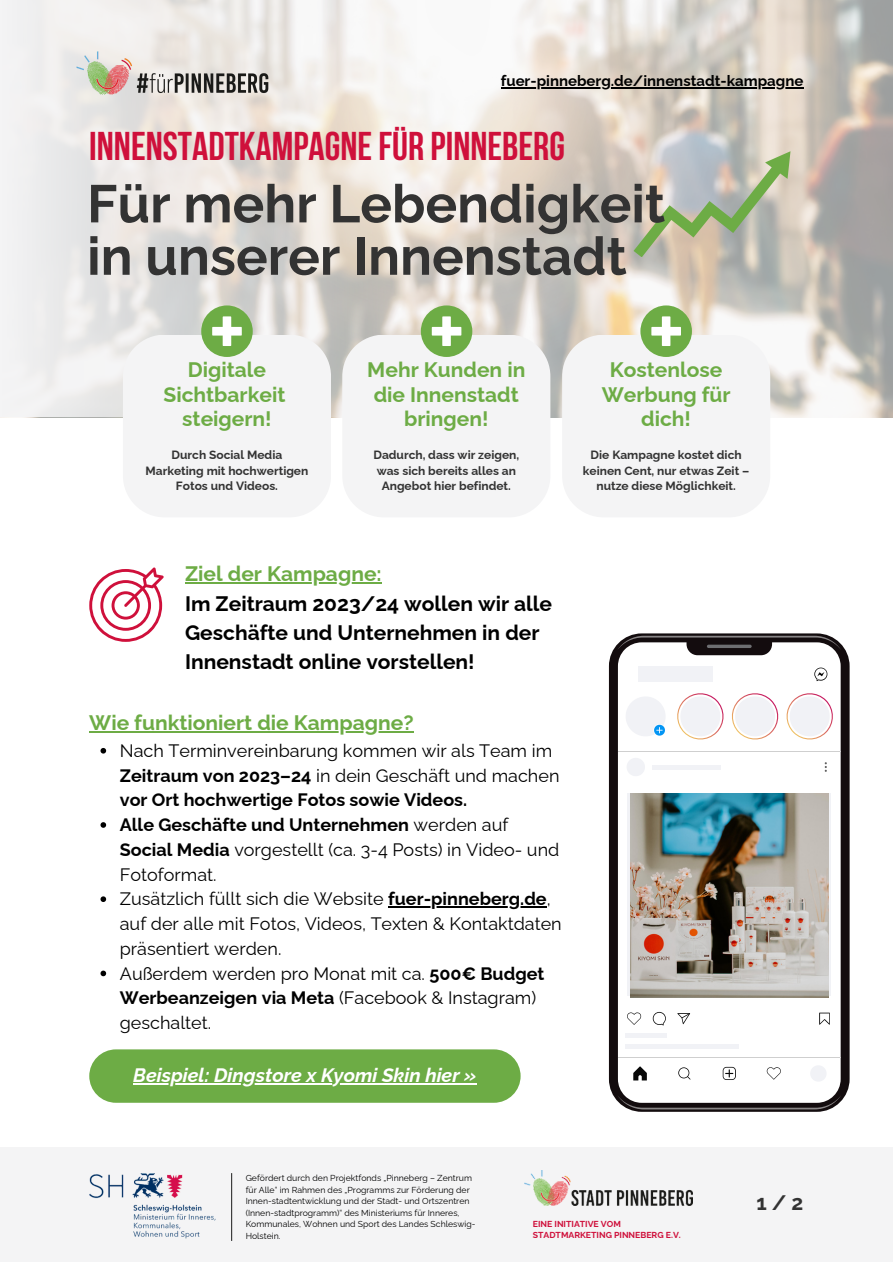
<style>
.page{position:relative;width:893px;height:1264px;background:#fff}
.page>*{position:absolute;margin:0;border:0;box-sizing:border-box;transform-origin:0 0}
.t1{font:700 52.8px "Raleway";color:#333}
.t2{font:700 40.05px "Bebas Neue";color:#cf103b}
.t3{font:700 21px/24.8px "Raleway";color:#6dac45;text-align:center}
.t4{font:700 21px/29.2px "Raleway";color:#000}
.t5{font:700 21px "Raleway";color:#333}
.t6{font:italic 700 19.5px "Raleway";color:#fff}
.t7{font:18px/24.8px "Raleway";color:#000}
.t8{font:700 15px "Raleway";color:#000}
.t9{font:700 12px/15.8px "Raleway";color:#333;text-align:center}
.t10{font:8.7px/11.6px "Raleway";color:#000}
.t11{font:700 8.7px/11.6px "Raleway";color:#cf103b}
.s1{font-weight:700}
</style>
<div class="page">
<img style="left:417px;top:0;width:475px;height:417px">
<svg style="left:0;top:0;width:417px;height:417px"></svg>
<svg style="left:633px;top:151px;width:157px;height:106px;background:#b9bea8"></svg>
<div style="left:201px;top:305px;width:52px;height:52px;background:#6dac45;border-radius:50%"></div>
<svg style="left:123px;top:316px;width:208px;height:201px"></svg>
<div style="left:421px;top:305px;width:51px;height:52px;background:#6dac45;border-radius:50%"></div>
<svg style="left:342px;top:316px;width:208px;height:201px"></svg>
<div style="left:640px;top:305px;width:52px;height:52px;background:#6dac45;border-radius:50%"></div>
<svg style="left:562px;top:316px;width:208px;height:201px"></svg>
<img style="left:73px;top:49px;width:201px;height:49px">
<div style="left:89px;top:1049px;width:431px;height:53px;background:#6dac45;border-radius:27px"></div>
<hr style="left:133px;top:1083px;width:343px;height:1px;background:#fff">
<svg style="left:89px;top:567px;width:74px;height:74px"></svg>
<svg style="left:609px;top:633px;width:240px;height:478px;background:#171113"></svg>
<svg style="left:617px;top:635px;width:224px;height:15px;background:#3d3739"></svg>
<svg style="left:617px;top:1095px;width:224px;height:14px;background:#494446"></svg>
<svg style="left:618px;top:642px;width:222px;height:460px"></svg>
<svg style="left:706px;top:644px;width:45px;height:4px"></svg>
<svg style="left:619px;top:690px;width:216px;height:52px"></svg>
<svg style="left:626px;top:757px;width:19px;height:19px"></svg>
<svg style="left:810px;top:1065px;width:16px;height:16px"></svg>
<svg style="left:814px;top:667px;width:13px;height:14px"></svg>
<div style="left:637px;top:666px;width:75px;height:16px;background:#f1f2f6"></div>
<hr style="left:618px;top:751px;width:222px;height:1px;background:#cfcfcf">
<hr style="left:618px;top:1057px;width:222px;height:1px;background:#cfcfcf">
<svg style="left:824px;top:762px;width:2px;height:9px"></svg>
<div style="left:651px;top:764px;width:69px;height:5px;background:#f1f2f6"></div>
<div style="left:627px;top:792px;width:203px;height:203px;background:linear-gradient(to bottom,#f1f2f6,#f1f2f6)"></div>
<svg style="left:633px;top:1066px;width:13px;height:14px"></svg>
<div style="left:625px;top:1033px;width:41px;height:5px;background:#f1f2f6"></div>
<div style="left:625px;top:1044px;width:113px;height:5px;background:#f1f2f6"></div>
<svg style="left:652px;top:1011px;width:13px;height:14px"></svg>
<svg style="left:626px;top:1012px;width:15px;height:12px"></svg>
<svg style="left:766px;top:1066px;width:15px;height:13px"></svg>
<svg style="left:677px;top:1013px;width:13px;height:11px"></svg>
<svg style="left:819px;top:1012px;width:10px;height:12px"></svg>
<svg style="left:678px;top:1067px;width:12px;height:12px"></svg>
<svg style="left:722px;top:1066px;width:13px;height:13px"></svg>
<img style="left:630px;top:793px;width:198px;height:204px">
<hr style="left:185px;top:582px;width:197px;height:1px;background:#6dac45">
<svg style="left:100px;top:748px;width:6px;height:5px"></svg>
<svg style="left:100px;top:822px;width:6px;height:5px"></svg>
<svg style="left:100px;top:896px;width:6px;height:6px"></svg>
<hr style="left:388px;top:906px;width:158px;height:1px;background:#000">
<svg style="left:100px;top:970px;width:6px;height:6px"></svg>
<hr style="left:89px;top:731px;width:324px;height:1px;background:#6dac45">
<hr style="left:501px;top:87px;width:302px;height:2px;background:#000">
<div style="left:0;top:1147px;width:892px;height:115px;background:#f4f4f5"></div>
<img style="left:89px;top:1173px;width:127px;height:66px">
<hr style="left:231px;top:1173px;width:1px;height:67px;background:#333">
<img style="left:524px;top:1170px;width:168px;height:35px">
<p class="t8" style="left:501px;top:72px;width:304px">fuer-pinneberg.de/innenstadt-kampagne</p>
<p class="t2" style="left:89px;top:130px;width:477px">INNENSTADTKAMPAGNEFÜR PINNEBERG</p>
<p class="t1" style="left:87px;top:173px;width:579px">Für mehr Lebendigkeit</p>
<p class="t1" style="left:87px;top:225px;width:541px">in unserer Innenstadt</p>
<p class="t3" style="left:163px;top:357px;width:123px">Digitale<br>Sichtbarkeit</p>
<p class="t3" style="left:182px;top:406px;width:91px">steigern!</p>
<p class="t9" style="left:145px;top:447px;width:164px">Durch Social Media<br>Marketing mit hochwertigen<br>Fotos und Videos.</p>
<p class="t3" style="left:367px;top:357px;width:159px">Mehr Kunden in die Innenstadt bringen!</p>
<p class="t9" style="left:373px;top:447px;width:147px">Dadurch, dass wir zeigen, was sich bereits alles an<br>Angebot hier befindet.</p>
<p class="t3" style="left:601px;top:357px;width:130px">Kostenlose<br>Werbung für dich!</p>
<p class="t9" style="left:583px;top:447px;width:168px">Die Kampagne kostet dich keinen Cent, nur etwas Zeit – nutze diese Möglichkeit.</p>
<p class="t3" style="left:185px;top:561px;width:198px">Ziel der Kampagne:</p>
<p class="t4" style="left:185px;top:588px;width:368px">Im Zeitraum 2023/24 wollen wir alle<br>Geschäfte und Unternehmen in der<br>Innenstadt online vorstellen!</p>
<p class="t3" style="left:89px;top:710px;width:326px">Wie funktioniert die Kampagne?</p>
<p class="t7" style="left:120px;top:738px;width:441px">Nach Terminvereinbarung kommen wir als Team im<br><span class="s1">Zeitraum von 2023–24</span> in dein Geschäft und machen <span class="s1">vor Ort hochwertige Fotos sowie Videos.</span></p>
<p class="t7" style="left:120px;top:812px;width:441px"><span class="s1">Alle Geschäfte und Unternehmen</span> werden auf<br><span class="s1">Social Media</span> vorgestellt (ca. 3-4 Posts) in Video- und<br>Fotoformat.</p>
<p class="t7" style="left:120px;top:886px;width:443px">Zusätzlich füllt sich die Website <span class="s1">fuer-pinneberg.de</span>, auf der alle mit Fotos, Videos, Texten &amp; Kontaktdaten präsentiert werden.</p>
<p class="t7" style="left:120px;top:960px;width:426px">Außerdem werden pro Monat mit ca. <span class="s1">500€ Budget<br>Werbeanzeigen via Meta</span> (Facebook &amp; Instagram) geschaltet.</p>
<p class="t6" style="left:133px;top:1063px;width:345px">Beispiel: Dingstore x Kyomi Skin hier »</p>
<p class="t10" style="left:246px;top:1172px;width:231px">Gefördert durch den Projektfonds „Pinneberg – Zentrum für Alle“ im Rahmen des „Programms zur Förderung der Innen-stadtentwicklung und der Stadt- und Ortszentren (Innen-stadtprogramm)“ des Ministeriums für Inneres, Kommunales, Wohnen und Sport des Landes Schleswig-Holstein.</p>
<p class="t11" style="left:533px;top:1217px;width:149px">EINE INITIATIVE VOM<br>STADTMARKETING PINNEBERG E.V.</p>
<p class="t5" style="left:756px;top:1190px;width:48px">1/2</p>
</div>
